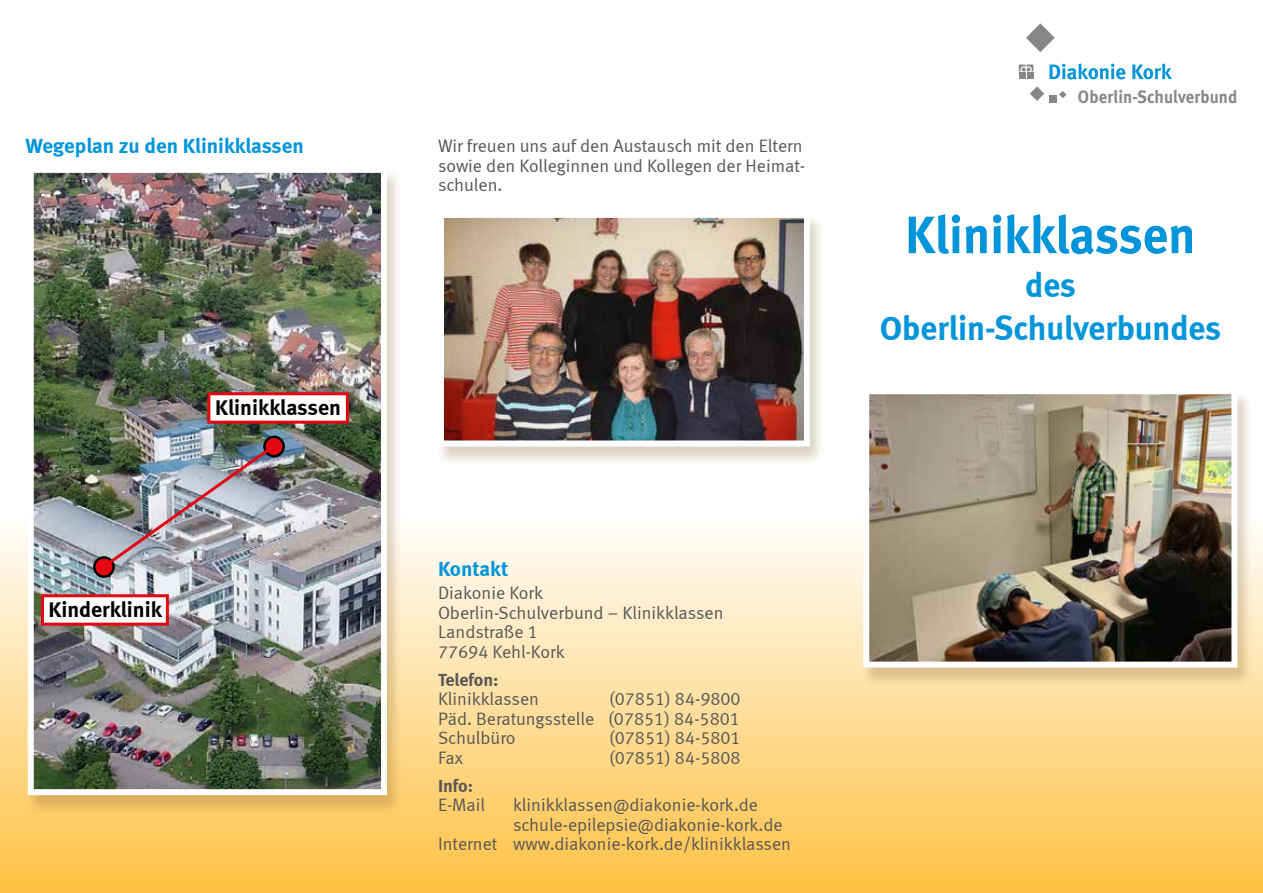
<style>
.page{position:relative;width:1263px;height:893px;background:#fff}
.page>*{position:absolute;margin:0;border:0;box-sizing:border-box;transform-origin:0 0}
.t1{font:700 52.5px "Meta Normal LF";color:#0095db;scale:.96 1}
.t2{font:700 34.5px/43.5px "Meta Normal LF";color:#0095db;text-align:center;scale:.96 1}
.t3{font:700 21.9px "Meta Normal LF";color:#000}
.t4{font:700 21px "Meta Normal LF";color:#0095db}
.t5{font:18px/19.5px "Meta Normal LF";color:#575756}
.t6{font:700 18px "Meta Normal LF";color:#575756}
.t7{font:700 17.85px "Meta Normal LF";letter-spacing:.01em;color:#878787;scale:.94 1}
</style>
<div class="page">
<svg style="left:0;top:534px;width:1263px;height:359px;background:#ffd88a"></svg>
<svg style="left:1019px;top:64px;width:14px;height:1px"></svg>
<svg style="left:1049px;top:64px;width:76px;height:16px"></svg>
<svg style="left:1132px;top:64px;width:40px;height:15px"></svg>
<svg style="left:1026px;top:23px;width:29px;height:29px"></svg>
<svg style="left:1030px;top:86px;width:14px;height:15px"></svg>
<div style="left:1049px;top:96px;width:8px;height:7px;background:#878787"></div>
<svg style="left:1059px;top:91px;width:7px;height:7px"></svg>
<svg style="left:1019px;top:65px;width:14px;height:14px"></svg>
<div style="left:861px;top:390px;width:392px;height:298px;background:#74531b;opacity:.25"></div>
<img style="left:870px;top:395px;width:360px;height:266px">
<div style="left:863px;top:388px;width:374px;height:280px;border:6px solid #fff"></div>
<div style="left:435px;top:214px;width:390px;height:253px;background:#74531b;opacity:.25"></div>
<img style="left:445px;top:219px;width:358px;height:220px">
<div style="left:438px;top:212px;width:372px;height:234px;border:6px solid #fff"></div>
<div style="left:25px;top:169px;width:378px;height:646px;background:#74531b;opacity:.25"></div>
<img style="left:35px;top:174px;width:345px;height:614px">
<div style="left:28px;top:167px;width:359px;height:628px;border:6px solid #fff"></div>
<div style="left:209px;top:394px;width:138px;height:28px;background:#fff"></div>
<div style="left:207px;top:392px;width:142px;height:32px;border:3px solid #e30613"></div>
<div style="left:43px;top:596px;width:124px;height:28px;background:#fff"></div>
<div style="left:41px;top:594px;width:128px;height:32px;border:3px solid #e30613"></div>
<svg style="left:264px;top:437px;width:20px;height:19px"></svg>
<div style="left:263px;top:436px;width:22px;height:21px;border:2px solid #000;border-radius:50%"></div>
<svg style="left:94px;top:557px;width:20px;height:20px"></svg>
<div style="left:93px;top:556px;width:22px;height:22px;border:2px solid #000;border-radius:50%"></div>
<img style="left:103px;top:443px;width:172px;height:125px">
<p class="t4" style="left:26px;top:133px;width:280px">Wegeplan zu den Klinikklassen</p>
<p class="t3" style="left:215px;top:395px;width:127px">Klinikklassen</p>
<p class="t3" style="left:49px;top:597px;width:115px">Kinderklinik</p>
<p class="t5" style="left:438px;top:136px;width:368px">Wir freuen uns auf den Austausch mit den Eltern sowie den Kolleginnen und Kollegen der Heimat&shy;schulen.</p>
<p class="t7" style="left:1078px;top:86px;width:171px">Oberlin-Schulverbund</p>
<h1 class="t1" style="left:905px;top:204px;width:304px">Klinikklassen</h1>
<h2 class="t2" style="left:880px;top:263px;width:357px">des<br>Oberlin-Schulverbundes</h2>
<p class="t4" style="left:438px;top:556px;width:72px">Kontakt</p>
<p class="t5" style="left:438px;top:583px;width:287px">Diakonie Kork<br>Oberlin-Schulverbund – Klinikklassen<br>Landstraße 1<br>77694 Kehl-Kork</p>
<p class="t6" style="left:438px;top:669px;width:62px">Telefon:</p>
<p class="t5" style="left:438px;top:689px;width:103px">Klinikklassen</p>
<p class="t5" style="left:438px;top:689px;width:304px;text-align:justify;text-indent:171px">(07851) 84-9800<br>Päd. Beratungsstelle (07851) 84-5801<br>Schulbüro</p>
<p class="t5" style="left:609px;top:728px;width:133px">(07851) 84-5801</p>
<p class="t5" style="left:438px;top:748px;width:27px">Fax</p>
<p class="t5" style="left:609px;top:748px;width:133px">(07851) 84-5808</p>
<p class="t6" style="left:438px;top:775px;width:37px">Info:</p>
<p class="t5" style="left:438px;top:795px;width:49px">E-Mail</p>
<p class="t5" style="left:513px;top:795px;width:247px">klinikklassen@diakonie-kork.de</p>
<p class="t5" style="left:513px;top:815px;width:271px">schule-epilepsie@diakonie-kork.de</p>
<p class="t5" style="left:438px;top:834px;width:355px">Internet www.diakonie-kork.de/klinikklassen</p>
</div>
